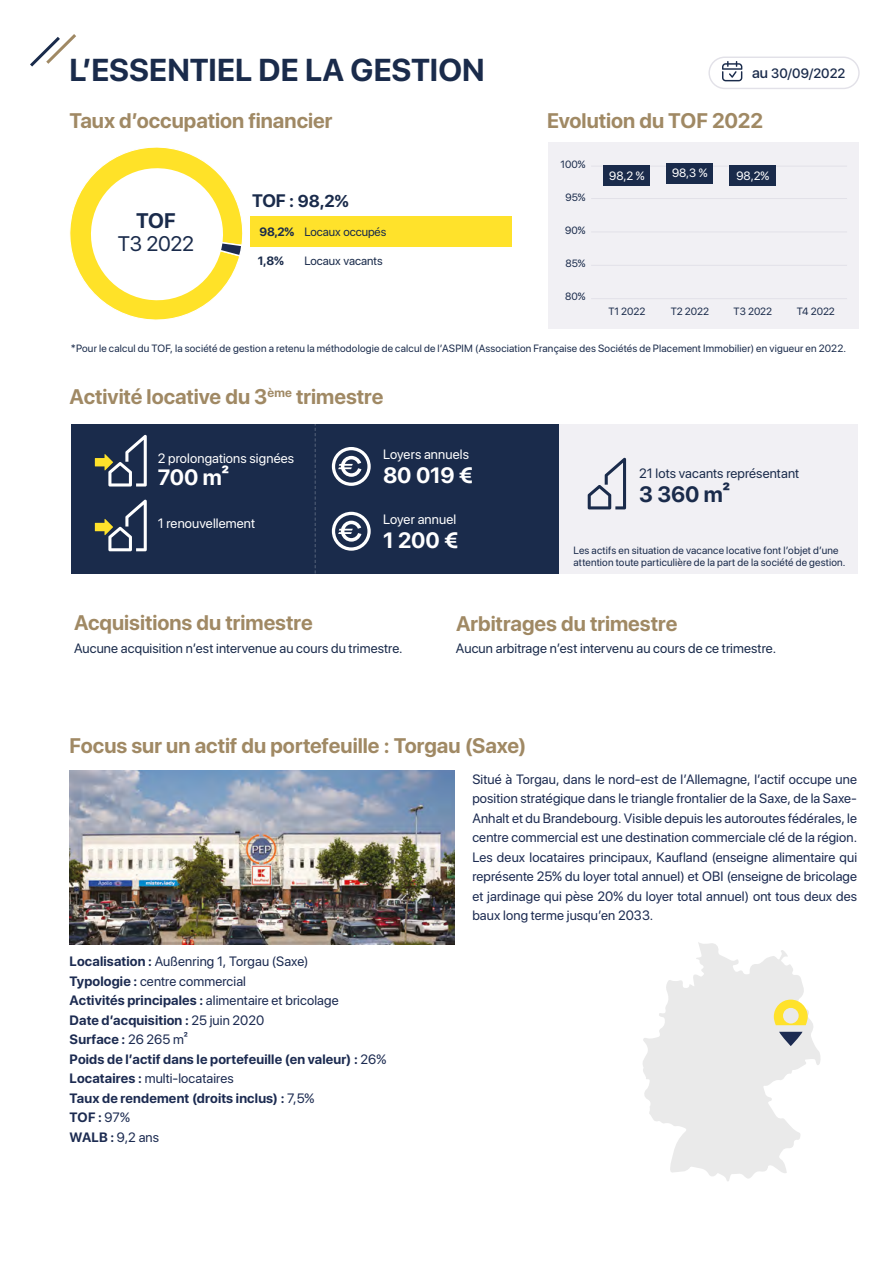
<style>
.page{position:relative;width:893px;height:1263px;background:#fff}
.page>*{position:absolute;margin:0;border:0;box-sizing:border-box;transform-origin:0 0}
.t1{font:700 31.5px "SF Pro Display";letter-spacing:.005em;color:#1a2b4b}
.t2{font:700 22.05px "SF Pro Display";letter-spacing:-.01em;color:#fff}
.t3{font:700 22.05px "SF Pro Display";color:#1a2b4b}
.t4{font:700 21px "SF Pro Display";color:#a08964}
.t5{font:21px "SF Pro Display";letter-spacing:-.015em;color:#1a2b4b}
.t6{font:700 21px "SF Pro Display";color:#1a2b4b}
.t7{font:700 17.1px "SF Pro Display";color:#1a2b4b}
.t8{font:13.5px/19.5px "SF Pro Display";letter-spacing:.01em;color:#1c2b51;text-align:justify}
.t9{font:700 13.5px "SF Pro Display";letter-spacing:.015em;color:#1c2b51}
.t10{font:13.5px "SF Pro Display";letter-spacing:.01em;color:#1a2b4b}
.t11{font:13.5px "SF Pro Display";letter-spacing:.01em;color:#fff}
.t12{font:500 13.5px "SF Pro Display";letter-spacing:.005em;color:#1a2b4b}
.t13{font:12px "SF Pro Display";color:#1a2b4b}
.t14{font:12px "SF Pro Display";color:#fff}
.t15{font:700 12px "SF Pro Display";color:#1a2b4b}
.t16{font:10.5px/12px "SF Pro Display";letter-spacing:.015em;color:#1a2b4b}
.s1{font-size:15px}
.s2{font-size:18px}
.s3{font-weight:700}
.s4{font-weight:400}
</style>
<div class="page">
<div style="left:708px;top:57px;width:152px;height:32px;border:1px solid #e2e1e8;border-radius:16px"></div>
<svg style="left:722px;top:61px;width:20px;height:20px"></svg>
<div style="left:250px;top:217px;width:262px;height:30px;background:#ffe22b"></div>
<svg style="left:69px;top:147px;width:174px;height:173px"></svg>
<div style="left:548px;top:142px;width:310px;height:186px;background:#f1f0f4"></div>
<hr style="left:591px;top:298px;width:256px;height:1px;background:#e2e1e8">
<hr style="left:591px;top:265px;width:256px;height:1px;background:#e2e1e8">
<hr style="left:591px;top:232px;width:256px;height:1px;background:#e2e1e8">
<hr style="left:591px;top:198px;width:256px;height:1px;background:#e2e1e8">
<hr style="left:591px;top:166px;width:256px;height:1px;background:#e2e1e8">
<div style="left:604px;top:165px;width:46px;height:21px;background:#1a2b4b"></div>
<div style="left:667px;top:163px;width:46px;height:21px;background:#1a2b4b"></div>
<div style="left:730px;top:165px;width:46px;height:21px;background:#1a2b4b"></div>
<div style="left:71px;top:424px;width:489px;height:150px;background:#1a2b4b"></div>
<div style="left:560px;top:424px;width:298px;height:150px;background:#f1f0f4"></div>
<svg style="left:332px;top:447px;width:39px;height:39px"></svg>
<svg style="left:332px;top:512px;width:39px;height:39px"></svg>
<svg style="left:95px;top:435px;width:52px;height:51px"></svg>
<svg style="left:95px;top:499px;width:52px;height:52px"></svg>
<svg style="left:588px;top:458px;width:38px;height:51px"></svg>
<svg style="left:315px;top:424px;width:1px;height:150px"></svg>
<svg style="left:30px;top:34px;width:46px;height:33px"></svg>
<img style="left:70px;top:771px;width:384px;height:174px">
<svg style="left:643px;top:942px;width:178px;height:239px"></svg>
<p class="t1" style="left:70px;top:52px;width:417px">L’ESSENTIEL DE LA GESTION</p>
<p class="t4" style="left:70px;top:108px;width:264px">Taux d’occupation financier</p>
<p class="t4" style="left:547px;top:108px;width:217px">Evolution du TOF 2022</p>
<p class="t12" style="left:752px;top:64px;width:95px"><span class="s1">au</span> 30/09/2022</p>
<p class="t6" style="left:136px;top:209px;width:41px">TOF</p>
<p class="t5" style="left:118px;top:227px;width:78px">T3 2022</p>
<p class="t7" style="left:252px;top:191px;width:98px"><span class="s2">TOF :</span> 98,2%</p>
<p class="t15" style="left:259px;top:225px;width:36px">98,2%</p>
<p class="t13" style="left:304px;top:223px;width:83px">Locaux occupés</p>
<p class="t15" style="left:258px;top:254px;width:27px">1,8%</p>
<p class="t13" style="left:304px;top:251px;width:80px">Locaux vacants</p>
<p class="t16" style="left:560px;top:158px;width:27px">100%</p>
<p class="t16" style="left:565px;top:191px;width:22px">95%</p>
<p class="t16" style="left:565px;top:224px;width:22px">90%</p>
<p class="t16" style="left:565px;top:257px;width:22px">85%</p>
<p class="t16" style="left:565px;top:290px;width:22px">80%</p>
<p class="t14" style="left:609px;top:166px;width:37px">98,2 %</p>
<p class="t14" style="left:672px;top:164px;width:37px">98,3 %</p>
<p class="t14" style="left:736px;top:166px;width:34px">98,2%</p>
<p class="t16" style="left:608px;top:305px;width:39px">T1 2022</p>
<p class="t16" style="left:671px;top:305px;width:40px">T2 2022</p>
<p class="t16" style="left:734px;top:305px;width:40px">T3 2022</p>
<p class="t16" style="left:797px;top:305px;width:40px">T4 2022</p>
<p class="t16" style="left:71px;top:342px;width:777px">*Pour le calcul du TOF, la société de gestion a retenu la méthodologie de calcul de l’ASPIM (Association Française des Sociétés de Placement Immobilier) en vigueur en 2022.</p>
<p class="t4" style="left:70px;top:385px;width:315px">Activité locative du 3<sup>ème</sup> trimestre</p>
<p class="t11" style="left:158px;top:447px;width:138px">2 prolongations signées</p>
<p class="t2" style="left:158px;top:465px;width:73px">700 m²</p>
<p class="t11" style="left:158px;top:512px;width:99px">1 renouvellement</p>
<p class="t11" style="left:383px;top:444px;width:87px">Loyers annuels</p>
<p class="t2" style="left:383px;top:462px;width:92px">80 019 €</p>
<p class="t11" style="left:383px;top:508px;width:75px">Loyer annuel</p>
<p class="t2" style="left:383px;top:527px;width:77px">1 200 €</p>
<p class="t10" style="left:639px;top:463px;width:162px">21 lots vacants représentant</p>
<p class="t3" style="left:639px;top:481px;width:92px">3 360 m²</p>
<p class="t16" style="left:573px;top:544px;width:274px">Les actifs en situation de vacance locative font l’objet d’une attention toute particulière de la part de la société de gestion.</p>
<p class="t4" style="left:74px;top:611px;width:240px">Acquisitions du trimestre</p>
<p class="t10" style="left:74px;top:637px;width:330px">Aucune acquisition n’est intervenue au cours du trimestre.</p>
<p class="t4" style="left:456px;top:611px;width:223px">Arbitrages du trimestre</p>
<p class="t10" style="left:456px;top:637px;width:322px">Aucun arbitrage n’est intervenu au cours de ce trimestre.</p>
<p class="t4" style="left:70px;top:733px;width:458px">Focus sur un actif du portefeuille : Torgau (Saxe)</p>
<p class="t8" style="left:70px;top:952px;width:240px"><span class="s3">Localisation :</span> Außenring 1, Torgau (Saxe)</p>
<p class="t8" style="left:70px;top:971px;width:178px"><span class="s3">Typologie :</span> centre commercial</p>
<p class="t8" style="left:70px;top:991px;width:271px"><span class="s3">Activités principales :</span> alimentaire et bricolage</p>
<p class="t9" style="left:70px;top:1012px;width:196px">Date d’acquisition : <span class="s4">25 juin 2020</span></p>
<p class="t9" style="left:70px;top:1032px;width:120px">Surface : <span class="s4">26 265 m²</span></p>
<p class="t9" style="left:70px;top:1051px;width:318px">Poids de l’actif dans le portefeuille (en valeur) : <span class="s4">26%</span></p>
<p class="t8" style="left:70px;top:1069px;width:166px"><span class="s3">Locataires :</span> multi-locataires</p>
<p class="t9" style="left:70px;top:1090px;width:246px">Taux de rendement (droits inclus) : <span class="s4">7,5%</span></p>
<p class="t9" style="left:70px;top:1110px;width:62px">TOF : <span class="s4">97%</span></p>
<p class="t8" style="left:70px;top:1127px;width:91px"><span class="s3">WALB :</span> 9,2 ans</p>
<p class="t8" style="left:472px;top:769px;width:386px">Situé à Torgau, dans le nord-est de l’Allemagne, l’actif occupe une position stratégique dans le triangle frontalier de la Saxe, de la Saxe-Anhalt et du Brandebourg. Visible depuis les autoroutes fédérales, le centre commercial est une destination commerciale clé de la région.</p>
<p class="t8" style="left:472px;top:847px;width:386px">Les deux locataires principaux, Kaufland (enseigne alimentaire qui représente 25% du loyer total annuel) et OBI (enseigne de bricolage et jardinage qui pèse 20% du loyer total annuel) ont tous deux des baux long terme jusqu’en 2033.</p>
</div>
